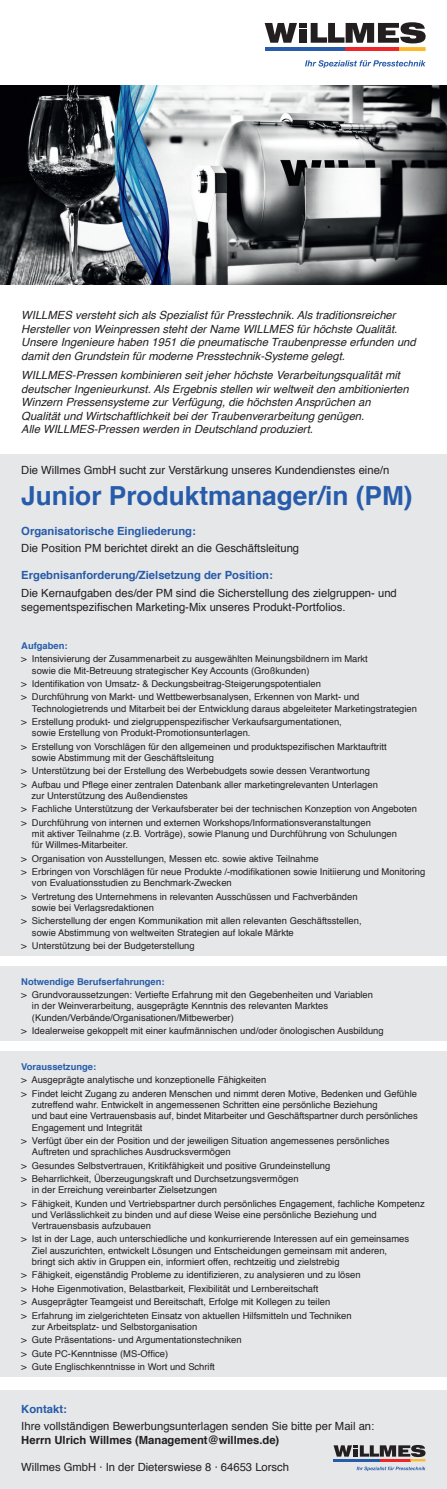
<style>
.page{position:relative;width:447px;height:1489px;background:#fff}
.page>*{position:absolute;margin:0;border:0;box-sizing:border-box;transform-origin:0 0}
.t1{font:700 26.25px "Helvetica";color:#275caa}
.t2{font:italic 11.25px/13.5px "Helvetica";color:#231f20}
.t3{font:11.25px/13.5px "Helvetica";color:#231f20}
.t4{font:700 11.25px "Helvetica";color:#275caa}
.t5{font:700 11.25px "Helvetica";color:#231f20}
.t6{font:9.38px/13.4px "Helvetica";color:#231f20}
.t7{font:700 9.38px "Helvetica";color:#275caa}
</style>
<div class="page">
<div style="left:0;top:454px;width:446px;height:501px;background:#e6e7e9"></div>
<div style="left:0;top:1390px;width:446px;height:98px;background:#e6e7e9"></div>
<div style="left:0;top:1050px;width:446px;height:326px;background:#e6e7e9"></div>
<div style="left:0;top:965px;width:446px;height:75px;background:#e6e7e9"></div>
<svg style="left:264px;top:22px;width:161px;height:21px"></svg>
<hr style="left:264px;top:47px;width:81px;height:4px;background:#275caa">
<hr style="left:345px;top:47px;width:54px;height:4px;background:#ee2629">
<svg style="left:399px;top:47px;width:26px;height:4px"></svg>
<svg style="left:305px;top:60px;width:120px;height:8px"></svg>
<img style="left:0;top:85px;width:446px;height:199px">
<svg style="left:333px;top:1445px;width:92px;height:11px"></svg>
<hr style="left:333px;top:1458px;width:46px;height:3px;background:#275caa">
<hr style="left:379px;top:1458px;width:31px;height:3px;background:#ee2629">
<hr style="left:410px;top:1458px;width:15px;height:3px;background:#fcb828">
<svg style="left:356px;top:1466px;width:69px;height:4px"></svg>
<p class="t2" style="left:21px;top:308px;width:396px">WILLMES versteht sich als Spezialist für Presstechnik. Als traditionsreicher Hersteller von Weinpressen steht der Name WILLMES für höchste Qualität.<br>Unsere Ingenieure haben 1951 die pneumatische Traubenpresse erfunden und damit den Grundstein für moderne Presstechnik-Systeme gelegt.</p>
<p class="t2" style="left:21px;top:369px;width:389px">WILLMES-Pressen kombinieren seit jeher höchste Verarbeitungsqualität mit deutscher Ingenieurkunst. Als Ergebnis stellen wir weltweit den ambitionierten Winzern Pressensysteme zur Verfügung, die höchsten Ansprüchen an Qualität und Wirtschaftlichkeit bei der Traubenverarbeitung genügen.<br>Alle WILLMES-Pressen werden in Deutschland produziert.</p>
<p class="t3" style="left:21px;top:463px;width:369px">Die Willmes GmbH sucht zur Verstärkung unseres Kundendienstes eine/n</p>
<h1 class="t1" style="left:21px;top:475px;width:392px">Junior Produktmanager/in (PM)</h1>
<p class="t4" style="left:21px;top:521px;width:176px">Organisatorische Eingliederung:</p>
<p class="t3" style="left:21px;top:542px;width:279px">Die Position PM berichtet direkt an die Geschäftsleitung</p>
<p class="t4" style="left:21px;top:566px;width:253px">Ergebnisanforderung/Zielsetzung der Position:</p>
<p class="t3" style="left:21px;top:586px;width:377px">Die Kernaufgaben des/der PM sind die Sicherstellung des zielgruppen- und segementspezifischen Marketing-Mix unseres Produkt-Portfolios.</p>
<p class="t7" style="left:21px;top:638px;width:48px">Aufgaben:</p>
<p class="t6" style="left:32px;top:653px;width:337px;line-height:11.2px;text-indent:-11px">&gt; Intensivierung der Zusammenarbeit zu ausgewählten Meinungsbildnern im Markt sowie die Mit-Betreuung strategischer Key Accounts (Großkunden)</p>
<p class="t6" style="left:21px;top:677px;width:339px">&gt; Identifikation von Umsatz- &amp; Deckungsbeitrag-Steigerungspotentialen<br>&gt; Durchführung von Markt- und Wettbewerbsanalysen, Erkennen von Markt- und</p>
<p class="t6" style="left:21px;top:702px;width:397px;text-indent:11px">Technologietrends und Mitarbeit bei der Entwicklung daraus abgeleiteter Marketingstrategien &gt; Erstellung produkt- und zielgruppenspezifischer Verkaufsargumentationen,</p>
<p class="t6" style="left:21px;top:726px;width:367px;text-indent:11px">sowie Erstellung von Produkt-Promotionsunterlagen.<br>&gt; Erstellung von Vorschlägen für den allgemeinen und produktspezifischen Marktauftritt</p>
<p class="t6" style="left:21px;top:751px;width:358px;text-indent:11px">sowie Abstimmung mit der Geschäftsleitung<br>&gt; Unterstützung bei der Erstellung des Werbebudgets sowie dessen Verantwortung<br>&gt; Aufbau und Pflege einer zentralen Datenbank aller marketingrelevanten Unterlagen</p>
<p class="t6" style="left:21px;top:789px;width:397px;text-indent:10px">zur Unterstützung des Außendienstes<br>&gt; Fachliche Unterstützung der Verkaufsberater bei der technischen Konzeption von Angeboten &gt; Durchführung von internen und externen Workshops/Informationsveranstaltungen</p>
<p class="t6" style="left:32px;top:828px;width:366px;line-height:11.2px">mit aktiver Teilnahme (z.B. Vorträge), sowie Planung und Durchführung von Schulungen für Willmes-Mitarbeiter.</p>
<p class="t6" style="left:21px;top:851px;width:405px">&gt; Organisation von Ausstellungen, Messen etc. sowie aktive Teilnahme<br>&gt; Erbringen von Vorschlägen für neue Produkte /-modifikationen sowie Initiierung und Monitoring</p>
<p class="t6" style="left:21px;top:876px;width:337px;text-indent:11px">von Evaluationsstudien zu Benchmark-Zwecken<br>&gt; Vertretung des Unternehmens in relevanten Ausschüssen und Fachverbänden</p>
<p class="t6" style="left:21px;top:901px;width:341px;text-indent:11px">sowie bei Verlagsredaktionen<br>&gt; Sicherstellung der engen Kommunikation mit allen relevanten Geschäftsstellen,</p>
<p class="t6" style="left:21px;top:925px;width:274px;text-indent:11px">sowie Abstimmung von weltweiten Strategien auf lokale Märkte &gt; Unterstützung bei der Budgeterstellung</p>
<p class="t7" style="left:21px;top:973px;width:145px">Notwendige Berufserfahrungen:</p>
<p class="t6" style="left:32px;top:989px;width:342px;line-height:11.2px;text-indent:-11px">&gt; Grundvoraussetzungen: Vertiefte Erfahrung mit den Gegebenheiten und Variablen in der Weinverarbeitung, ausgeprägte Kenntnis des relevanten Marktes (Kunden/Verbände/Organisationen/Mitbewerber)</p>
<p class="t6" style="left:21px;top:1024px;width:363px">&gt; Idealerweise gekoppelt mit einer kaufmännischen und/oder önologischen Ausbildung</p>
<p class="t7" style="left:21px;top:1059px;width:76px">Voraussetzunge:</p>
<p class="t6" style="left:21px;top:1073px;width:397px">&gt; Ausgeprägte analytische und konzeptionelle Fähigkeiten<br>&gt; Findet leicht Zugang zu anderen Menschen und nimmt deren Motive, Bedenken und Gefühle</p>
<p class="t6" style="left:32px;top:1099px;width:387px;line-height:11.2px">zutreffend wahr. Entwickelt in angemessenen Schritten eine persönliche Beziehung<br>und baut eine Vertrauensbasis auf, bindet Mitarbeiter und Geschäftspartner durch persönliches<br>Engagement und Integrität</p>
<p class="t6" style="left:32px;top:1135px;width:358px;line-height:11.2px;text-indent:-11px">&gt; Verfügt über ein der Position und der jeweiligen Situation angemessenes persönliches<br>Auftreten und sprachliches Ausdrucksvermögen</p>
<p class="t6" style="left:21px;top:1158px;width:310px">&gt; Gesundes Selbstvertrauen, Kritikfähigkeit und positive Grundeinstellung &gt; Beharrlichkeit, Überzeugungskraft und Durchsetzungsvermögen</p>
<p class="t6" style="left:21px;top:1183px;width:405px;text-indent:11px">in der Erreichung vereinbarter Zielsetzungen<br>&gt; Fähigkeit, Kunden und Vertriebspartner durch persönliches Engagement, fachliche Kompetenz</p>
<p class="t6" style="left:32px;top:1209px;width:346px;line-height:11.2px">und Verlässlichkeit zu binden und auf diese Weise eine persönliche Beziehung und<br>Vertrauensbasis aufzubauen</p>
<p class="t6" style="left:32px;top:1233px;width:378px;line-height:11.2px;text-indent:-11px">&gt; Ist in der Lage, auch unterschiedliche und konkurrierende Interessen auf ein gemeinsames<br>Ziel auszurichten, entwickelt Lösungen und Entscheidungen gemeinsam mit anderen, bringt sich aktiv in Gruppen ein, informiert offen, rechtzeitig und zielstrebig</p>
<p class="t6" style="left:21px;top:1268px;width:340px">&gt; Fähigkeit, eigenständig Probleme zu identifizieren, zu analysieren und zu lösen &gt; Hohe Eigenmotivation, Belastbarkeit, Flexibilität und Lernbereitschaft<br>&gt; Ausgeprägter Teamgeist und Bereitschaft, Erfolge mit Kollegen zu teilen<br>&gt; Erfahrung im zielgerichteten Einsatz von aktuellen Hilfsmitteln und Techniken</p>
<p class="t6" style="left:21px;top:1319px;width:222px;text-indent:11px">zur Arbeitsplatz- und Selbstorganisation<br>&gt; Gute Präsentations- und Argumentationstechniken &gt; Gute PC-Kenntnisse (MS-Office)<br>&gt; Gute Englischkenntnisse in Wort und Schrift</p>
<p class="t4" style="left:21px;top:1399px;width:47px">Kontakt:</p>
<p class="t3" style="left:21px;top:1419px;width:354px">Ihre vollständigen Bewerbungsunterlagen senden Sie bitte per Mail an:</p>
<p class="t5" style="left:21px;top:1430px;width:259px">Herrn Ulrich Willmes (Management@willmes.de)</p>
<p class="t3" style="left:21px;top:1460px;width:269px">Willmes GmbH · In der Dieterswiese 8 · 64653 Lorsch</p>
</div>
